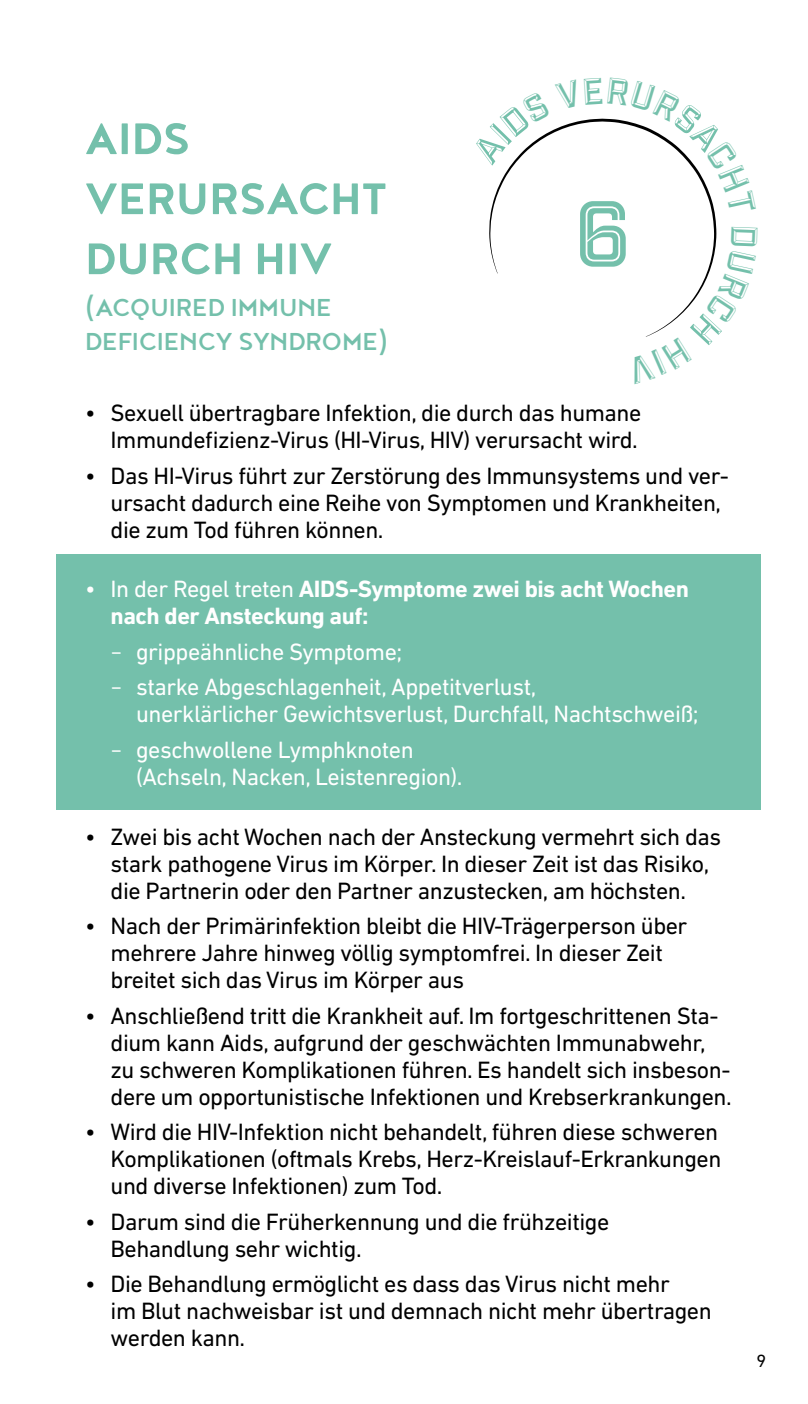
<style>
.page{position:relative;width:808px;height:1404px;background:#fff}
.page>*{position:absolute;margin:0;border:0;box-sizing:border-box;transform-origin:0 0}
.t1{font:90px "Industry Inc Cutline";color:#74c0ab}
.t2{font:700 54px/60px "Noyh";color:#74c0ab}
.t3{font:30px/33px "Noyh";color:#74c0ab}
.t4{font:24px/27px "DIN Next LT Pro";letter-spacing:-.02em;color:#000}
.t5{font:24px/27px "DIN Next LT Pro";letter-spacing:-.02em;color:#fff}
.t6{font:700 24px/27px "DIN Next LT Pro";letter-spacing:-.02em;color:#fff}
.t7{font:18px "DIN Next LT Pro";color:#000}
.s1{font-weight:400}
.s2{font-family:"Nexa"}
</style>
<div class="page">
<div style="left:56px;top:554px;width:704px;height:256px;background:#74c0ab"></div>
<svg style="left:490px;top:118px;width:225px;height:96px"></svg>
<svg style="left:645px;top:227px;width:72px;height:110px"></svg>
<h2 class="t2" style="left:85px;top:107px;width:303px">AIDS<br>VERURSACHT<br>DURCH HIV</h2>
<p class="t3" style="left:85px;top:290px;width:305px">(ACQUIRED IMMUNE<br>DEFICIENCY SYNDROME)</p>
<h1 class="t1" style="left:574px;top:180px;width:58px">6</h1>
<p class="t4" style="left:85px;top:399px;width:558px;text-align:right">• Sexuell übertragbare Infektion, die durch das humane<br>Immundefizienz-Virus (HI-Virus, HIV) verursacht wird.</p>
<p class="t4" style="left:111px;top:461px;width:620px;text-indent:-26px">• Das HI-Virus führt zur Zerstörung des Immunsystems und ver&shy;ursacht dadurch eine Reihe von Symptomen und Krankheiten, die zum Tod führen können.</p>
<p class="t6" style="left:111px;top:575px;width:580px;text-indent:-26px"><span class="s1">• In der Regel treten</span> AIDS-Symptome zwei bis acht Wochen nach der Ansteckung auf:</p>
<p class="t5" style="left:111px;top:638px;width:293px"><span class="s2">-</span> grippeähnliche Symptome;</p>
<p class="t5" style="left:136px;top:673px;width:564px;text-indent:-26px"><span class="s2">-</span> starke Abgeschlagenheit, Appetitverlust,<br>unerklärlicher Gewichtsverlust, Durchfall, Nachtschweiß;</p>
<p class="t5" style="left:136px;top:736px;width:328px;text-indent:-26px"><span class="s2">-</span> geschwollene Lymphknoten (Achseln, Nacken, Leistenregion).</p>
<p class="t4" style="left:85px;top:822px;width:638px;text-align:center">• Zwei bis acht Wochen nach der Ansteckung vermehrt sich das stark pathogene Virus im Körper. In dieser Zeit ist das Risiko,<br>die Partnerin oder den Partner anzustecken, am höchsten.</p>
<p class="t4" style="left:111px;top:912px;width:578px;text-indent:-26px">• Nach der Primärinfektion bleibt die HIV-Trägerperson über mehrere Jahre hinweg völlig symptomfrei. In dieser Zeit breitet sich das Virus im Körper aus</p>
<p class="t4" style="left:111px;top:1001px;width:623px;text-indent:-26px">• Anschließend tritt die Krankheit auf. Im fortgeschrittenen Sta&shy;dium kann Aids, aufgrund der geschwächten Immunabwehr, zu schweren Komplikationen führen. Es handelt sich insbeson&shy;dere um opportunistische Infektionen und Krebserkrankungen.</p>
<p class="t4" style="left:111px;top:1118px;width:612px;text-indent:-26px">• Wird die HIV-Infektion nicht behandelt, führen diese schweren<br>Komplikationen (oftmals Krebs, Herz-Kreislauf-Erkrankungen und diverse Infektionen) zum Tod.</p>
<p class="t4" style="left:111px;top:1207px;width:500px;text-indent:-26px">• Darum sind die Früherkennung und die frühzeitige<br>Behandlung sehr wichtig.</p>
<p class="t4" style="left:111px;top:1270px;width:603px;text-indent:-26px">• Die Behandlung ermöglicht es dass das Virus nicht mehr<br>im Blut nachweisbar ist und demnach nicht mehr übertragen werden kann.</p>
<p class="t7" style="left:756px;top:1350px;width:11px">9</p>
</div>
